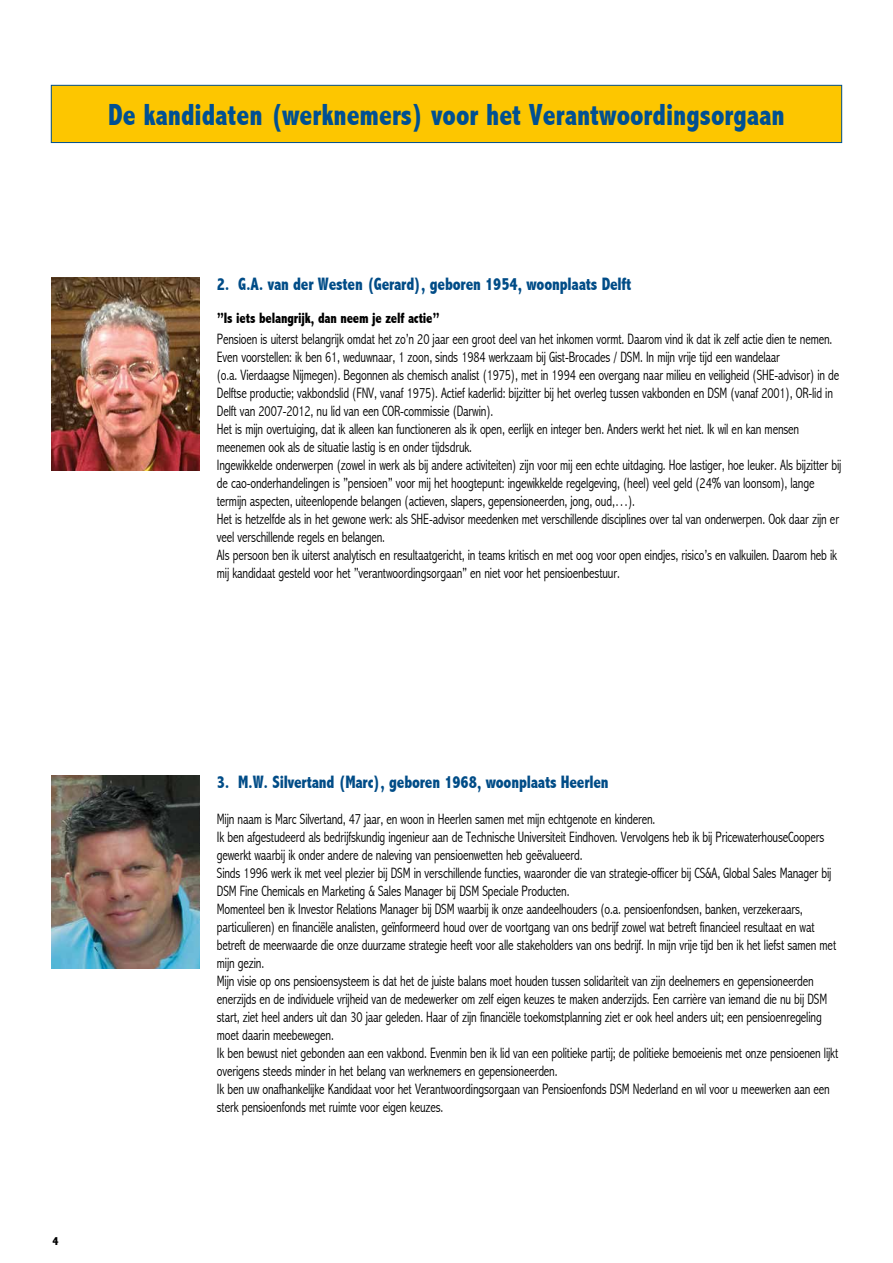
<style>
.page{position:relative;width:893px;height:1263px;background:#fff}
.page>*{position:absolute;margin:0;border:0;box-sizing:border-box;transform-origin:0 0}
.t1{font:800 condensed 30.6px "Abadi";color:#005092;scale:.9 1}
.t2{font:800 condensed 18px "Abadi";letter-spacing:-.01em;color:#004c87;scale:.9 1}
.t3{font:300 condensed 15px/18px "Abadi";letter-spacing:-.01em;color:#000;scale:.9 1}
.t4{font:800 condensed 15px "Abadi";letter-spacing:-.01em;color:#000;scale:.9 1}
.t5{font:800 condensed 12px "Abadi";color:#000}
</style>
<div class="page">
<img style="left:51px;top:278px;width:149px;height:192px">
<img style="left:51px;top:776px;width:149px;height:192px">
<div style="left:51px;top:85px;width:791px;height:58px;background:#fdc600"></div>
<div style="left:51px;top:85px;width:791px;height:58px;border:1px solid #005092"></div>
<h1 class="t1" style="left:108px;top:97px;width:753px">De kandidaten (werknemers) voor het Verantwoordingsorgaan</h1>
<p class="t2" style="left:217px;top:274px;width:462px">2. G.A. van der Westen (Gerard), geboren 1954, woonplaats Delft</p>
<p class="t4" style="left:217px;top:310px;width:249px">”Is iets belangrijk, dan neem je zelf actie”</p>
<p class="t3" style="left:217px;top:330px;width:696px">Pensioen is uiterst belangrijk omdat het zo’n 20 jaar een groot deel van het inkomen vormt. Daarom vind ik dat ik zelf actie dien te nemen.<br>Even voorstellen: ik ben 61, weduwnaar, 1 zoon, sinds 1984 werkzaam bij Gist-Brocades / DSM. In mijn vrije tijd een wandelaar<br>(o.a. Vierdaagse Nijmegen). Begonnen als chemisch analist (1975), met in 1994 een overgang naar milieu en veiligheid (SHE-advisor) in de Delftse productie; vakbondslid (FNV, vanaf 1975). Actief kaderlid: bijzitter bij het overleg tussen vakbonden en DSM (vanaf 2001), OR-lid in Delft van 2007-2012, nu lid van een COR-commissie (Darwin).<br>Het is mijn overtuiging, dat ik alleen kan functioneren als ik open, eerlijk en integer ben. Anders werkt het niet. Ik wil en kan mensen meenemen ook als de situatie lastig is en onder tijdsdruk.<br>Ingewikkelde onderwerpen (zowel in werk als bij andere activiteiten) zijn voor mij een echte uitdaging. Hoe lastiger, hoe leuker. Als bijzitter bij de cao-onderhandelingen is ”pensioen” voor mij het hoogtepunt: ingewikkelde regelgeving, (heel) veel geld (24% van loonsom), lange termijn aspecten, uiteenlopende belangen (actieven, slapers, gepensioneerden, jong, oud,…).<br>Het is hetzelfde als in het gewone werk: als SHE-advisor meedenken met verschillende disciplines over tal van onderwerpen. Ook daar zijn er veel verschillende regels en belangen.<br>Als persoon ben ik uiterst analytisch en resultaatgericht, in teams kritisch en met oog voor open eindjes, risico’s en valkuilen. Daarom heb ik mij kandidaat gesteld voor het ”verantwoordingsorgaan” en niet voor het pensioenbestuur.</p>
<p class="t5" style="left:53px;top:1234px;width:8px">4</p>
<p class="t2" style="left:217px;top:772px;width:437px">3. M.W. Silvertand (Marc), geboren 1968, woonplaats Heerlen</p>
<p class="t3" style="left:217px;top:810px;width:692px">Mijn naam is Marc Silvertand, 47 jaar, en woon in Heerlen samen met mijn echtgenote en kinderen.<br>Ik ben afgestudeerd als bedrijfskundig ingenieur aan de Technische Universiteit Eindhoven. Vervolgens heb ik bij PricewaterhouseCoopers gewerkt waarbij ik onder andere de naleving van pensioenwetten heb geëvalueerd.<br>Sinds 1996 werk ik met veel plezier bij DSM in verschillende functies, waaronder die van strategie-officer bij CS&amp;A, Global Sales Manager bij DSM Fine Chemicals en Marketing &amp; Sales Manager bij DSM Speciale Producten.<br>Momenteel ben ik Investor Relations Manager bij DSM waarbij ik onze aandeelhouders (o.a. pensioenfondsen, banken, verzekeraars, particulieren) en financiële analisten, geïnformeerd houd over de voortgang van ons bedrijf zowel wat betreft financieel resultaat en wat betreft de meerwaarde die onze duurzame strategie heeft voor alle stakeholders van ons bedrijf. In mijn vrije tijd ben ik het liefst samen met mijn gezin.<br>Mijn visie op ons pensioensysteem is dat het de juiste balans moet houden tussen solidariteit van zijn deelnemers en gepensioneerden enerzijds en de individuele vrijheid van de medewerker om zelf eigen keuzes te maken anderzijds. Een carrière van iemand die nu bij DSM start, ziet heel anders uit dan 30 jaar geleden. Haar of zijn financiële toekomstplanning ziet er ook heel anders uit; een pensioenregeling moet daarin meebewegen.<br>Ik ben bewust niet gebonden aan een vakbond. Evenmin ben ik lid van een politieke partij; de politieke bemoeienis met onze pensioenen lijkt overigens steeds minder in het belang van werknemers en gepensioneerden.<br>Ik ben uw onafhankelijke Kandidaat voor het Verantwoordingsorgaan van Pensioenfonds DSM Nederland en wil voor u meewerken aan een sterk pensioenfonds met ruimte voor eigen keuzes.</p>
</div>
